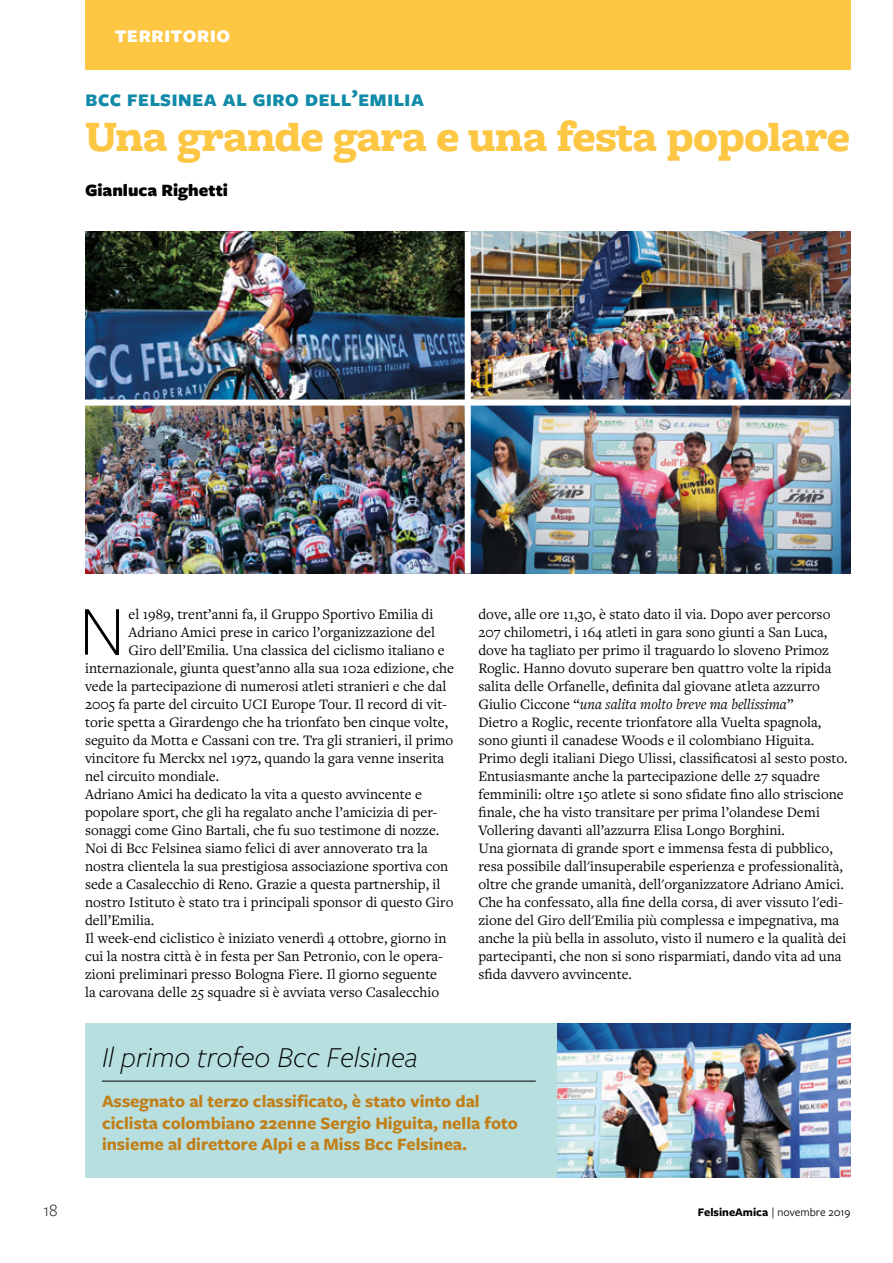
<style>
.page{position:relative;width:893px;height:1263px;background:#fff}
.page>*{position:absolute;margin:0;border:0;box-sizing:border-box;transform-origin:0 0}
.t1{font:300 72.6px "Freight Sans Pro";color:#000}
.t2{font:900 45px "Freight Macro Pro";letter-spacing:-.02em;color:#fdc643}
.t3{font:italic 300 30px "Freight Sans Pro";color:#000}
.t4{font:700 24px "Freight Sans Pro";color:#108aa8}
.t5{font:700 24px "Freight Sans Pro";color:#fff}
.t6{font:700 18px/21.6px "Freight Sans Pro";color:#c17f18}
.t7{font:900 18px "Freight Sans Pro";color:#000}
.t8{font:300 18px "Freight Sans Pro";color:#000}
.t9{font:15px/18px "Freight Text Pro";color:#000}
.t10{font:12px "Freight Sans Pro";color:#000}
.s1{font-style:italic}
.s2{font-weight:700}
</style>
<div class="page">
<div style="left:85px;top:0;width:765px;height:70px;background:#fdc643"></div>
<img style="left:471px;top:232px;width:379px;height:168px">
<img style="left:471px;top:406px;width:379px;height:168px">
<img style="left:85px;top:232px;width:380px;height:168px">
<img style="left:85px;top:406px;width:380px;height:168px">
<div style="left:85px;top:1024px;width:765px;height:154px;background:#b7dfe0"></div>
<hr style="left:102px;top:1081px;width:434px;height:1px;background:#000">
<img style="left:557px;top:1024px;width:293px;height:154px">
<h3 class="t5" style="left:115px;top:17px;width:117px">TERRITORIO</h3>
<h3 class="t4" style="left:85px;top:81px;width:341px">BCC FELSINEA AL GIRO DELL’EMILIA</h3>
<h2 class="t2" style="left:85px;top:104px;width:767px">Una grande gara e una festa popolare</h2>
<p class="t7" style="left:85px;top:177px;width:144px">Gianluca Righetti</p>
<h1 class="t1" style="left:79px;top:583px;width:47px">N</h1>
<p class="t9" style="left:129px;top:604px;width:306px">el 1989, trent’anni fa, il Gruppo Sportivo Emilia di</p>
<p class="t9" style="left:129px;top:622px;width:308px">Adriano Amici prese in carico l’organizzazione del</p>
<p class="t9" style="left:129px;top:640px;width:318px">Giro dell’Emilia. Una classica del ciclismo italiano e</p>
<p class="t9" style="left:85px;top:658px;width:370px">internazionale, giunta quest’anno alla sua 102a edizione, che</p>
<p class="t9" style="left:85px;top:676px;width:363px">vede la partecipazione di numerosi atleti stranieri e che dal</p>
<p class="t9" style="left:85px;top:694px;width:364px">2005 fa parte del circuito UCI Europe Tour. Il record di vit-</p>
<p class="t9" style="left:85px;top:712px;width:365px">torie spetta a Girardengo che ha trionfato ben cinque volte,</p>
<p class="t9" style="left:85px;top:730px;width:370px">seguito da Motta e Cassani con tre. Tra gli stranieri, il primo</p>
<p class="t9" style="left:85px;top:748px;width:361px">vincitore fu Merckx nel 1972, quando la gara venne inserita</p>
<p class="t9" style="left:85px;top:766px;width:136px">nel circuito mondiale.</p>
<p class="t9" style="left:85px;top:784px;width:338px">Adriano Amici ha dedicato la vita a questo avvincente e</p>
<p class="t9" style="left:85px;top:802px;width:354px">popolare sport, che gli ha regalato anche l’amicizia di per-</p>
<p class="t9" style="left:85px;top:820px;width:356px">sonaggi come Gino Bartali, che fu suo testimone di nozze.</p>
<p class="t9" style="left:85px;top:838px;width:344px">Noi di Bcc Felsinea siamo felici di aver annoverato tra la</p>
<p class="t9" style="left:85px;top:856px;width:365px">nostra clientela la sua prestigiosa associazione sportiva con</p>
<p class="t9" style="left:85px;top:874px;width:357px">sede a Casalecchio di Reno. Grazie a questa partnership, il</p>
<p class="t9" style="left:85px;top:892px;width:370px">nostro Istituto è stato tra i principali sponsor di questo Giro</p>
<p class="t9" style="left:85px;top:910px;width:71px">dell’Emilia.</p>
<p class="t9" style="left:85px;top:928px;width:363px">Il week-end ciclistico è iniziato venerdì 4 ottobre, giorno in</p>
<p class="t9" style="left:85px;top:946px;width:360px">cui la nostra città è in festa per San Petronio, con le opera-</p>
<p class="t9" style="left:85px;top:964px;width:354px">zioni preliminari presso Bologna Fiere. Il giorno seguente</p>
<p class="t9" style="left:85px;top:982px;width:356px">la carovana delle 25 squadre si è avviata verso Casalecchio</p>
<p class="t9" style="left:478px;top:604px;width:371px">dove, alle ore 11,30, è stato dato il via. Dopo aver percorso 207 chilometri, i 164 atleti in gara sono giunti a San Luca, dove ha tagliato per primo il traguardo lo sloveno Primoz Roglic. Hanno dovuto superare ben quattro volte la ripida salita delle Orfanelle, definita dal giovane atleta azzurro Giulio Ciccone “<span class="s1">una salita molto breve ma bellissima</span>”<br>Dietro a Roglic, recente trionfatore alla Vuelta spagnola, sono giunti il canadese Woods e il colombiano Higuita.<br>Primo degli italiani Diego Ulissi, classificatosi al sesto posto.<br>Entusiasmante anche la partecipazione delle 27 squadre femminili: oltre 150 atlete si sono sfidate fino allo striscione finale, che ha visto transitare per prima l’olandese Demi Vollering davanti all’azzurra Elisa Longo Borghini.<br>Una giornata di grande sport e immensa festa di pubblico, resa possibile dall'insuperabile esperienza e professionalità, oltre che grande umanità, dell'organizzatore Adriano Amici.<br>Che ha confessato, alla fine della corsa, di aver vissuto l'edi&shy;zione del Giro dell'Emilia più complessa e impegnativa, ma anche la più bella in assoluto, visto il numero e la qualità dei partecipanti, che non si sono risparmiati, dando vita ad una sfida davvero avvincente.</p>
<h3 class="t3" style="left:102px;top:1038px;width:317px">Il primo trofeo Bcc Felsinea</h3>
<p class="t6" style="left:102px;top:1090px;width:417px">Assegnato al terzo classificato, è stato vinto dal ciclista colombiano 22enne Sergio Higuita, nella foto insieme al direttore Alpi e a Miss Bcc Felsinea.</p>
<p class="t8" style="left:44px;top:1198px;width:16px">18</p>
<p class="t10" style="left:698px;top:1204px;width:154px"><span class="s2">FelsineAmica</span> | novembre 2019</p>
</div>
